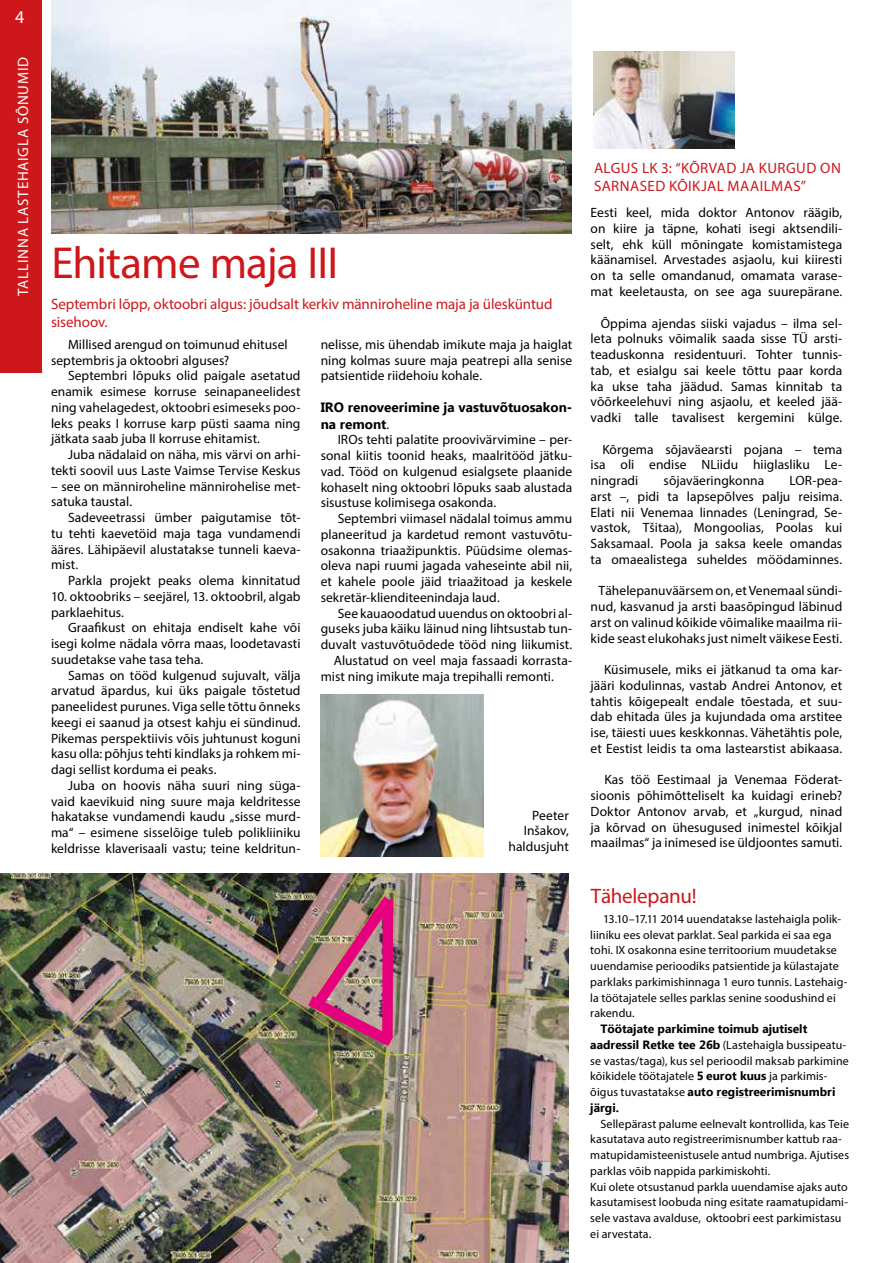
<style>
.page{position:relative;width:893px;height:1263px;background:#fff}
.page>*{position:absolute;margin:0;border:0;box-sizing:border-box;transform-origin:0 0}
.t1{font:45px "Myriad Pro";letter-spacing:-.02em;color:#cd171a}
.t2{font:21px "Myriad Pro";letter-spacing:-.01em;color:#cd171a}
.t3{font:18px "Myriad Pro";color:#fff}
.t4{font:15px/18px "Myriad Pro";color:#cd171a}
.t5{font:15px/18px "Myriad Pro";letter-spacing:.025em;color:#cd171a}
.t6{font:15px "Myriad Pro";letter-spacing:.05em;color:#fff}
.t7{font:13.5px/15.8px "Myriad Pro";letter-spacing:.005em;color:#000;text-align:justify}
.t8{font:700 13.5px/16.2px "Ebrima";color:#000}
.t9{font:12px/15.8px "Myriad Pro";letter-spacing:.005em;color:#000}
.t10{font:700 12px/15.8px "Ebrima";color:#000}
.s1{font-family:"Myriad Pro";font-weight:400}
.s2{font-family:"Ebrima";font-weight:700}
.s3{font-size:13.5px}
</style>
<div class="page">
<img style="left:0;top:873px;width:569px;height:390px">
<img style="left:51px;top:0;width:520px;height:234px">
<div style="left:0;top:0;width:41px;height:373px;background:#cd171a"></div>
<img style="left:296px;top:885px;width:109px;height:170px">
<div style="left:382px;top:900px;width:11px;height:138px;background:#e6007d"></div>
<img style="left:594px;top:51px;width:141px;height:98px">
<img style="left:321px;top:695px;width:163px;height:162px">
<h3 class="t3" style="left:15px;top:6px;width:11px">4</h3>
<p class="t6" style="left:14px;top:296px;width:240px;rotate:-90deg">TALLINNA LASTEHAIGLA SÕNUMID</p>
<h1 class="t1" style="left:51px;top:235px;width:288px">Ehitame maja III</h1>
<p class="t4" style="left:51px;top:295px;width:503px">Septembri lõpp, oktoobri algus: jõudsalt kerkiv männiroheline maja ja ülesküntud sisehoov.</p>
<p class="t7" style="left:51px;top:336px;width:238px;text-indent:17px">Millised arengud on toimunud ehitusel septembris ja oktoobri alguses?</p>
<p class="t7" style="left:51px;top:368px;width:251px;text-indent:17px">Septembri lõpuks olid paigale asetatud enamik esimese korruse seinapaneelidest ning vahelagedest, oktoobri esimeseks poo&shy;leks peaks I korruse karp püsti saama ning jätkata saab juba II korruse ehitamist.</p>
<p class="t7" style="left:51px;top:446px;width:251px;text-align:right">Juba nädalaid on näha, mis värvi on arhi&shy;tekti soovil uus Laste Vaimse Tervise Keskus</p>
<p class="t7" style="left:51px;top:478px;width:251px">– see on männiroheline männirohelise met&shy;satuka taustal.</p>
<p class="t7" style="left:51px;top:509px;width:251px;text-indent:17px">Sadeveetrassi ümber paigutamise tõt&shy;tu tehti kaevetöid maja taga vundamendi ääres. Lähipäevil alustatakse tunneli kaeva&shy;mist.</p>
<p class="t7" style="left:68px;top:572px;width:234px">Parkla projekt peaks olema kinnitatud</p>
<p class="t7" style="left:51px;top:588px;width:251px">10. oktoobriks – seejärel, 13. oktoobril, algab parklaehitus.</p>
<p class="t7" style="left:51px;top:620px;width:251px;text-indent:17px">Graafikust on ehitaja endiselt kahe või isegi kolme nädala võrra maas, loodetavasti suudetakse vahe tasa teha.</p>
<p class="t7" style="left:51px;top:667px;width:251px;text-indent:17px">Samas on tööd kulgenud sujuvalt, välja arvatud äpardus, kui üks paigale tõstetud paneelidest purunes. Viga selle tõttu õnneks keegi ei saanud ja otsest kahju ei sündinud.<br>Pikemas perspektiivis võis juhtunust koguni kasu olla: põhjus tehti kindlaks ja rohkem mi&shy;dagi sellist korduma ei peaks.</p>
<p class="t7" style="left:51px;top:777px;width:251px;text-indent:17px">Juba on hoovis näha suuri ning süga&shy;vaid kaevikuid ning suure maja keldritesse hakatakse vundamendi kaudu „sisse murd&shy;ma“ – esimene sisselõige tuleb polikliiniku keldrisse klaverisaali vastu; teine keldritun-</p>
<p class="t7" style="left:321px;top:336px;width:253px">nelisse, mis ühendab imikute maja ja haiglat ning kolmas suure maja peatrepi alla senise patsientide riidehoiu kohale.</p>
<p class="t8" style="left:321px;top:400px;width:253px">IRO renoveerimine ja vastuvõtuosakon&shy;na remont<span class="s1">.</span></p>
<p class="t7" style="left:321px;top:432px;width:253px;text-indent:17px">IROs tehti palatite proovivärvimine – per&shy;sonal kiitis toonid heaks, maalritööd jätku&shy;vad. Tööd on kulgenud esialgsete plaanide kohaselt ning oktoobri lõpuks saab alustada sisustuse kolimisega osakonda.</p>
<p class="t7" style="left:321px;top:510px;width:253px;text-indent:17px">Septembri viimasel nädalal toimus ammu planeeritud ja kardetud remont vastuvõtu&shy;osakonna triaažipunktis. Püüdsime olemas&shy;oleva napi ruumi jagada vaheseinte abil nii, et kahele poole jäid triaažitoad ja keskele sekretär-klienditeenindaja laud.</p>
<p class="t7" style="left:338px;top:605px;width:236px">See kauaoodatud uuendus on oktoobri al-</p>
<p class="t7" style="left:321px;top:621px;width:253px">guseks juba käiku läinud ning lihtsustab tun-</p>
<p class="t7" style="left:321px;top:637px;width:253px">duvalt vastuvõtuõdede tööd ning liikumist.</p>
<p class="t7" style="left:334px;top:652px;width:240px">Alustatud on veel maja fassaadi korrasta-</p>
<p class="t7" style="left:321px;top:668px;width:235px">mist ning imikute maja trepihalli remonti.</p>
<p class="t7" style="left:508px;top:807px;width:62px;text-align:right">Peeter<br>Inšakov, haldusjuht</p>
<p class="t5" style="left:594px;top:158px;width:248px">ALGUS LK 3: “KÕRVAD JA KURGUD ON<br>SARNASED KÕIKJAL MAAILMAS”</p>
<p class="t7" style="left:591px;top:205px;width:253px">Eesti keel, mida doktor Antonov räägib, on kiire ja täpne, kohati isegi aktsendili&shy;selt, ehk küll mõningate komistamistega käänamisel. Arvestades asjaolu, kui kiiresti on ta selle omandanud, omamata varase&shy;mat keeletausta, on see aga suurepärane.</p>
<p class="t7" style="left:591px;top:315px;width:253px;text-indent:10px">Õppima ajendas siiski vajadus – ilma sel&shy;leta polnuks võimalik saada sisse TÜ arsti&shy;teaduskonna residentuuri. Tohter tunnis&shy;tab, et esialgu sai keele tõttu paar korda ka ukse taha jäädud. Samas kinnitab ta võõrkeelehuvi ning asjaolu, et keeled jää&shy;vadki talle tavalisest kergemini külge.</p>
<p class="t7" style="left:591px;top:441px;width:253px;text-indent:12px">Kõrgema sõjaväearsti pojana – tema isa oli endise NLiidu hiiglasliku Le&shy;ningradi</p>
<p class="t7" style="left:664px;top:472px;width:102px">sõjaväeringkonna</p>
<p class="t7" style="left:591px;top:472px;width:253px;text-indent:199px">LOR-pea&shy;arst –, pidi ta lapsepõlves palju reisima.<br>Elati nii Venemaa linnades (Leningrad, Se&shy;vastok, Tšitaa), Mongoolias, Poolas kui Saksamaal. Poola ja saksa keele omandas ta omaealistega suheldes möödaminnes.</p>
<p class="t7" style="left:591px;top:583px;width:253px;text-align:center">Tähelepanuväärsem on, et Venemaal sündi&shy;nud, kasvanud ja arsti baasõpingud läbinud arst on valinud kõikide võimalike maailma rii&shy;kide seast elukohaks just nimelt väikese Eesti.</p>
<p class="t7" style="left:591px;top:661px;width:253px;text-indent:13px">Küsimusele, miks ei jätkanud ta oma kar&shy;jääri kodulinnas, vastab Andrei Antonov, et tahtis kõigepealt endale tõestada, et suu&shy;dab ehitada üles ja kujundada oma arstitee ise, täiesti uues keskkonnas. Vähetähtis pole, et Eestist leidis ta oma lastearstist abikaasa.</p>
<p class="t7" style="left:591px;top:772px;width:253px;text-indent:14px">Kas töö Eestimaal ja Venemaa Föderat&shy;sioonis põhimõtteliselt ka kuidagi erineb?<br>Doktor Antonov arvab, et „kurgud, ninad ja kõrvad on ühesugused inimestel kõikjal maailmas“ ja inimesed ise üldjoontes samuti.</p>
<h2 class="t2" style="left:591px;top:883px;width:107px">Tähelepanu!</h2>
<p class="t9" style="left:590px;top:911px;width:259px;text-indent:13px">13.10–17.11 2014 uuendatakse lastehaigla polik&shy;liiniku ees olevat parklat. Seal parkida ei saa ega tohi. IX osakonna esine territoorium muudetakse uuendamise perioodiks patsientide ja külastajate parklaks parkimishinnaga 1 euro tunnis. Lastehaig&shy;la töötajatele selles parklas senine soodushind ei rakendu.</p>
<p class="t10" style="left:600px;top:1021px;width:208px">Töötajate parkimine toimub ajutiselt</p>
<p class="t9" style="left:590px;top:1037px;width:260px"><span class="s2">aadressil Retke tee 26b</span> (Lastehaigla bussipeatu&shy;se vastas/taga), kus sel perioodil maksab parkimine kõikidele töötajatele <span class="s2">5 eurot kuus</span> ja parkimis-</p>
<p class="t10" style="left:590px;top:1084px;width:247px"><span class="s1">õigus tuvastatakse</span> auto registreerimisnumbri järgi.</p>
<p class="t9" style="left:590px;top:1115px;width:260px;text-indent:10px">Sellepärast palume eelnevalt kontrollida, kas Teie kasutatava auto registreerimisnumber kattub raa&shy;matupidamisteenistusele antud numbriga. Ajutises parklas võib nappida parkimiskohti.<br>Kui olete otsustanud parkla uuendamise ajaks auto kasutamisest loobuda ning esitate raamatupidami&shy;sele vastava avalduse, oktoobri eest parkimistasu ei arvestata<span class="s3">.</span></p>
</div>
